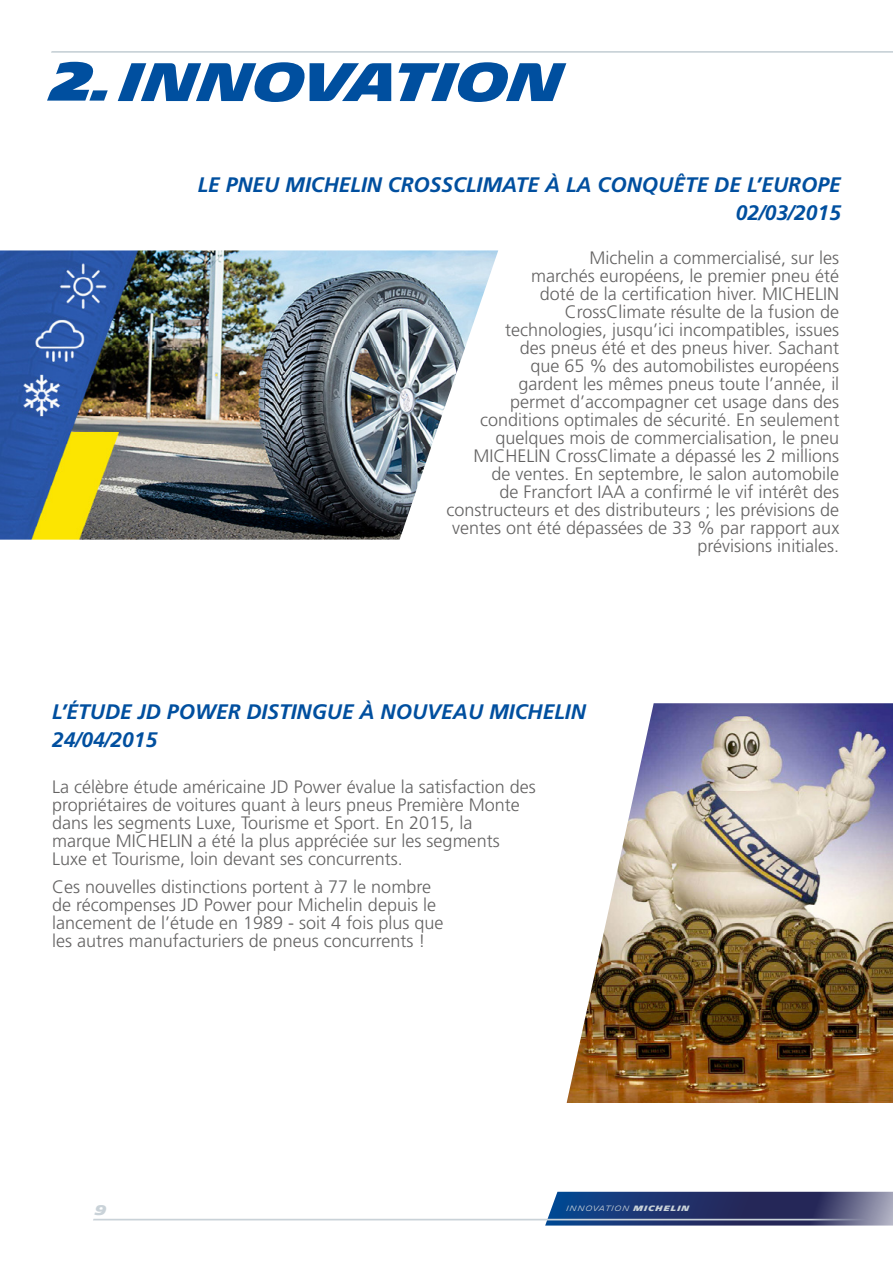
<style>
.page{position:relative;width:893px;height:1263px;background:#fff}
.page>*{position:absolute;margin:0;border:0;box-sizing:border-box;transform-origin:0 0}
.t1{font:700 52.5px "Michelin";letter-spacing:-.01em;color:#004f9f}
.t2{font:italic 700 21px/28px "Frutiger LT Std";color:#004f9f;text-align:right}
.t3{font:300 18px/18px "Frutiger LT Std";color:#646363}
.t4{font:700 13.5px "Michelin";color:#c9d2d8}
.t5{font:300 7.5px "Michelin";letter-spacing:.11em;color:#c9d2d8}
.s1{font-weight:900}
.s2{font-weight:700}
</style>
<div class="page">
<svg style="left:51px;top:51px;width:842px;height:2px;background:#d0d8dd"></svg>
<img style="left:567px;top:703px;width:326px;height:400px">
<img style="left:0;top:250px;width:498px;height:290px">
<svg style="left:93px;top:1192px;width:800px;height:33px"></svg>
<h1 class="t1" style="left:52px;top:52px;width:513px"><span class="s1">2.</span>INNOVATION</h1>
<p class="t2" style="left:198px;top:171px;width:644px">LE PNEU MICHELIN CROSSCLIMATE À LA CONQUÊTE DE L’EUROPE<br>02/03/2015</p>
<p class="t3" style="left:447px;top:249px;width:394px;text-align:right">Michelin a commercialisé, sur les<br>marchés européens, le premier pneu été<br>doté de la certification hiver. MICHELIN CrossClimate résulte de la fusion de<br>technologies, jusqu’ici incompatibles, issues<br>des pneus été et des pneus hiver. Sachant<br>que 65 % des automobilistes européens<br>gardent les mêmes pneus toute l’année, il<br>permet d’accompagner cet usage dans des conditions optimales de sécurité. En seulement quelques mois de commercialisation, le pneu MICHELIN CrossClimate a dépassé les 2 millions<br>de ventes. En septembre, le salon automobile<br>de Francfort IAA a confirmé le vif intérêt des constructeurs et des distributeurs ; les prévisions de ventes ont été dépassées de 33 % par rapport aux prévisions initiales.</p>
<p class="t2" style="left:52px;top:698px;width:535px;text-align:left">L’ÉTUDE JD POWER DISTINGUE À NOUVEAU MICHELIN<br>24/04/2015</p>
<p class="t3" style="left:52px;top:778px;width:485px">La célèbre étude américaine JD Power évalue la satisfaction des propriétaires de voitures quant à leurs pneus Première Monte dans les segments Luxe, Tourisme et Sport. En 2015, la<br>marque MICHELIN a été la plus appréciée sur les segments Luxe et Tourisme, loin devant ses concurrents.</p>
<p class="t3" style="left:52px;top:878px;width:393px">Ces nouvelles distinctions portent à 77 le nombre de récompenses JD Power pour Michelin depuis le lancement de l’étude en 1989 - soit 4 fois plus que les autres manufacturiers de pneus concurrents !</p>
<p class="t4" style="left:95px;top:1202px;width:13px">9</p>
<p class="t5" style="left:567px;top:1203px;width:124px">INNOVATION <span class="s2">MICHELIN</span></p>
</div>
